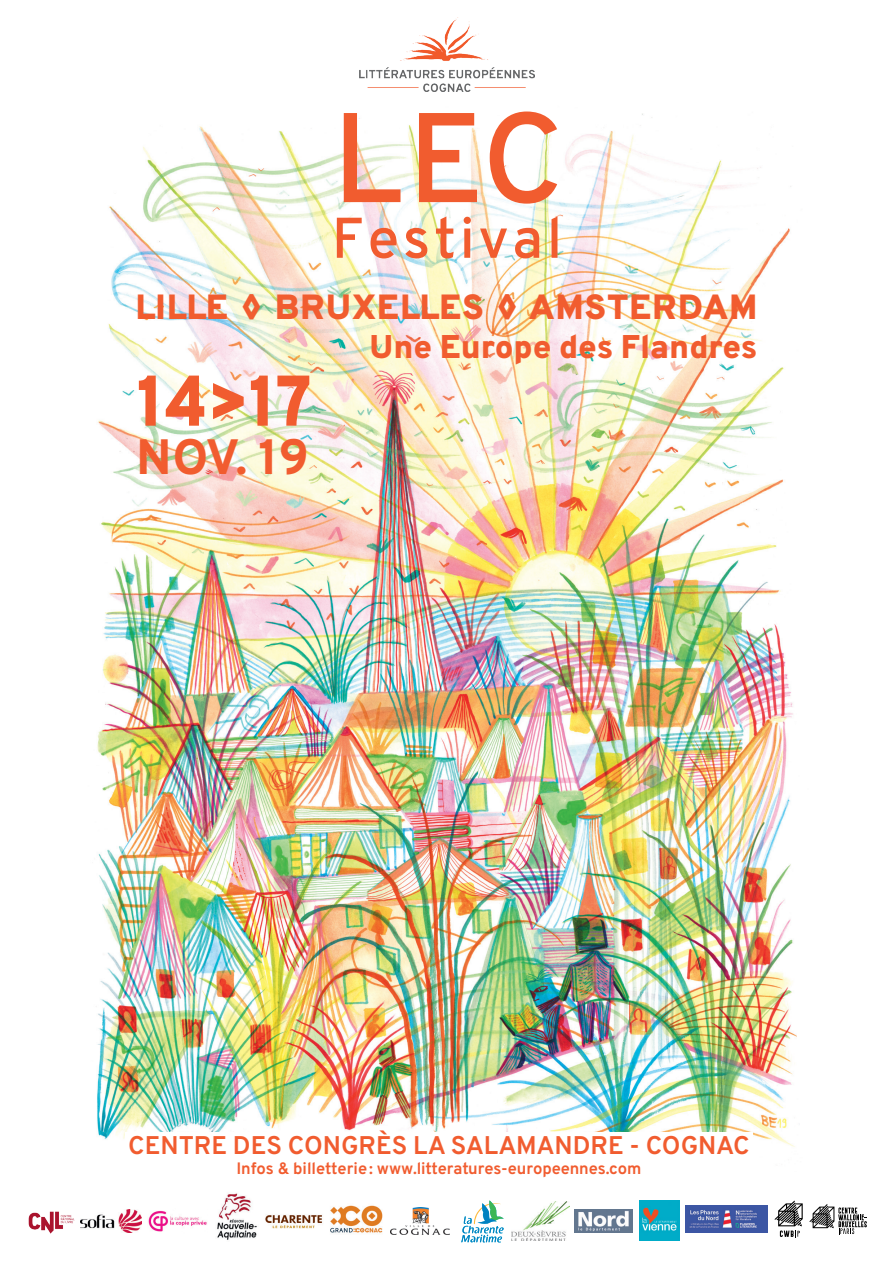
<style>
.page{position:relative;width:893px;height:1263px;background:#fff}
.page>*{position:absolute;margin:0;border:0;box-sizing:border-box;transform-origin:0 0}
.t1{font:600 127.27px "Overpass";color:#f15c2f}
.t2{font:600 57.22px "Overpass";letter-spacing:.07em;color:#f15c2f}
.t3{font:800 49.57px "Overpass";color:#f15c2f}
.t4{font:800 34.95px "Overpass";letter-spacing:.02em;color:#f15c2f}
.t5{font:800 32.85px "Overpass";color:#f15c2f}
.t6{font:700 25.58px "Overpass";color:#f15c2f}
.t7{font:700 16.5px "Overpass";letter-spacing:-.005em;color:#f15c2f}
</style>
<div class="page">
<img style="left:97px;top:113px;width:700px;height:1034px">
<img style="left:28px;top:1211px;width:46px;height:23px">
<img style="left:80px;top:1210px;width:61px;height:22px">
<img style="left:265px;top:1215px;width:57px;height:14px">
<img style="left:330px;top:1205px;width:53px;height:28px">
<img style="left:390px;top:1208px;width:59px;height:26px">
<img style="left:148px;top:1210px;width:59px;height:22px">
<img style="left:512px;top:1201px;width:57px;height:39px">
<img style="left:575px;top:1210px;width:57px;height:23px">
<img style="left:217px;top:1193px;width:40px;height:47px">
<div style="left:125px;top:1132px;width:628px;height:45px;background:#fff"></div>
<img style="left:359px;top:19px;width:175px;height:73px">
<svg style="left:461px;top:1200px;width:43px;height:42px"></svg>
<img style="left:639px;top:1200px;width:40px;height:40px">
<svg style="left:139px;top:376px;width:170px;height:50px"></svg>
<img style="left:685px;top:1206px;width:83px;height:27px">
<svg style="left:774px;top:1200px;width:29px;height:37px"></svg>
<svg style="left:809px;top:1204px;width:58px;height:31px"></svg>
<h1 class="t1" style="left:332px;top:79px;width:233px">LEC</h1>
<h2 class="t2" style="left:332px;top:203px;width:232px">Festival</h2>
<h3 class="t4" style="left:136px;top:284px;width:623px">LILLE ◊ BRUXELLES ◊ AMSTERDAM</h3>
<h3 class="t5" style="left:370px;top:326px;width:389px">Une Europe des Flandres</h3>
<h3 class="t3" style="left:136px;top:426px;width:175px">NOV. 19</h3>
<h3 class="t6" style="left:128px;top:1130px;width:623px">CENTRE DES CONGRÈS LA SALAMANDRE - COGNAC</h3>
<p class="t7" style="left:236px;top:1158px;width:407px">Infos &amp; billetterie: www.litteratures-europeennes.com</p>
</div>
